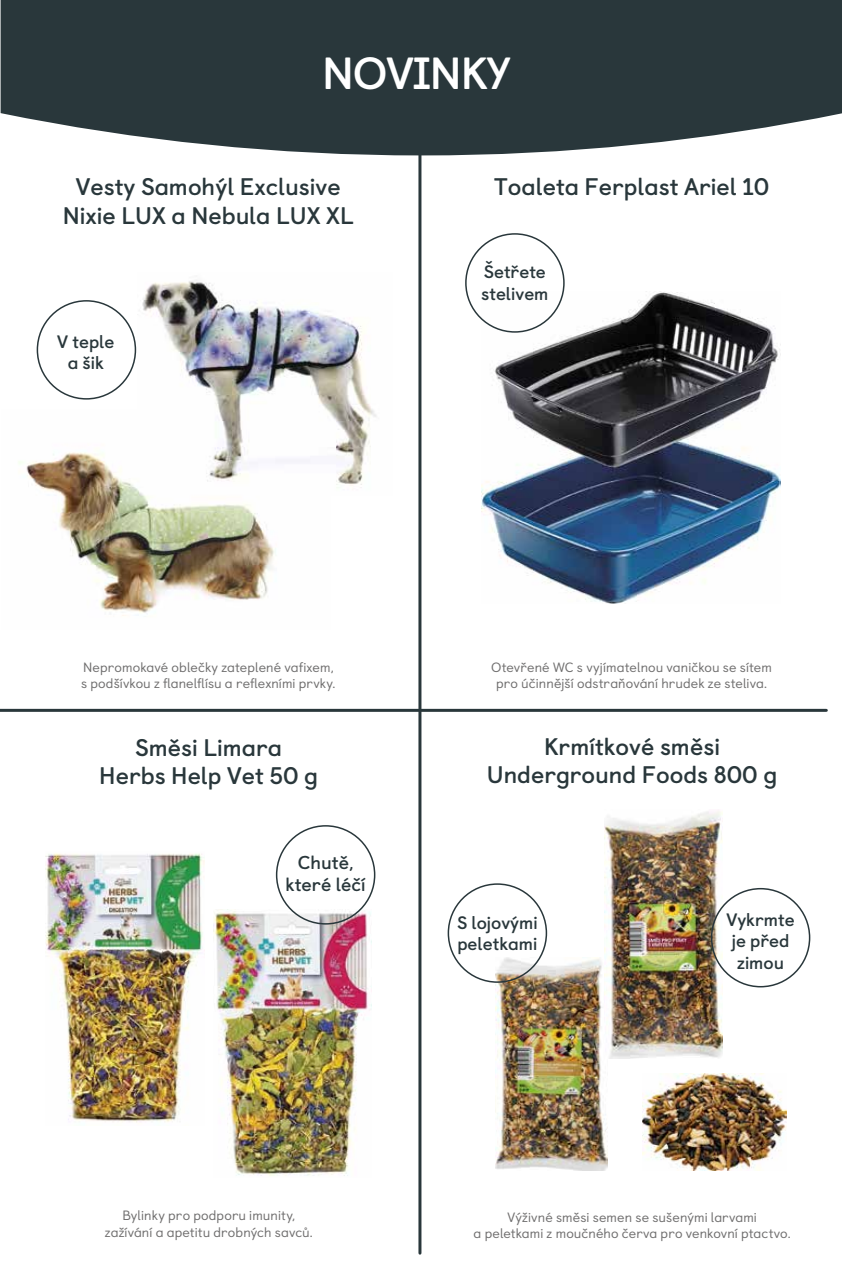
<style>
.page{position:relative;width:842px;height:1263px;background:#fff}
.page>*{position:absolute;margin:0;border:0;box-sizing:border-box;transform-origin:0 0}
.t1{font:700 45px "Castledown";letter-spacing:-.025em;color:#fff}
.t2{font:700 24px/28.8px "Castledown";color:#29373b;text-align:center}
.t3{font:700 18.6px/22.4px "Castledown";color:#29373b;text-align:center}
.t4{font:700 18px/21.6px "Castledown";color:#29373b}
.t5{font:13.5px/16.2px "Castledown";letter-spacing:.005em;color:#6f6e6e;text-align:center}
</style>
<div class="page">
<hr style="left:418px;top:78px;width:3px;height:1175px;background:#29373b">
<svg style="left:1px;top:0;width:841px;height:155px;background:#3b484c"></svg>
<hr style="left:0;top:709px;width:826px;height:3px;background:#29373b">
<div style="left:276px;top:825px;width:99px;height:100px;border:2px solid #29373b;border-radius:50%"></div>
<div style="left:37px;top:300px;width:99px;height:100px;border:2px solid #29373b;border-radius:50%"></div>
<img style="left:482px;top:291px;width:298px;height:313px">
<img style="left:495px;top:957px;width:112px;height:213px">
<img style="left:605px;top:811px;width:117px;height:247px">
<div style="left:465px;top:233px;width:100px;height:100px;border:2px solid #29373b;border-radius:50%"></div>
<img style="left:46px;top:853px;width:159px;height:270px">
<img style="left:213px;top:910px;width:159px;height:266px">
<img style="left:643px;top:1074px;width:143px;height:96px">
<div style="left:448px;top:883px;width:99px;height:100px;border:2px solid #29373b;border-radius:50%"></div>
<div style="left:711px;top:888px;width:99px;height:99px;border:2px solid #29373b;border-radius:50%"></div>
<img style="left:18px;top:452px;width:258px;height:164px">
<img style="left:137px;top:280px;width:240px;height:215px">
<h1 class="t1" style="left:322px;top:37px;width:190px">NOVINKY</h1>
<h2 class="t2" style="left:63px;top:170px;width:292px">Vesty Samohýl Exclusive<br>Nixie LUX a Nebula LUX XL</h2>
<h3 class="t4" style="left:57px;top:329px;width:59px;text-align:center">V teple a šik</h3>
<h2 class="t2" style="left:494px;top:170px;width:277px">Toaleta Ferplast Ariel 10</h2>
<h3 class="t4" style="left:481px;top:260px;width:69px">Šetřete stelivem</h3>
<p class="t5" style="left:81px;top:658px;width:256px;text-align:left">Nepromokavé oblečky zateplené vafixem, s podšívkou z flanelflísu a reflexními prvky.</p>
<h2 class="t2" style="left:99px;top:731px;width:220px">Směsi Limara<br>Herbs Help Vet 50 g</h2>
<h3 class="t3" style="left:286px;top:850px;width:81px">Chutě, které léčí</h3>
<p class="t5" style="left:491px;top:658px;width:282px">Otevřené WC s vyjímatelnou vaničkou se sítem pro účinnější odstraňování hrudek ze steliva.</p>
<h2 class="t2" style="left:487px;top:730px;width:292px">Krmítkové směsi<br>Underground Foods 800 g</h2>
<h3 class="t4" style="left:457px;top:910px;width:82px">S lojovými peletkami</h3>
<h3 class="t4" style="left:726px;top:907px;width:70px">Vykrmte je před zimou</h3>
<p class="t5" style="left:105px;top:1206px;width:209px">Bylinky pro podporu imunity, zažívání a apetitu drobných savců.</p>
<p class="t5" style="left:474px;top:1208px;width:319px">Výživné směsi semen se sušenými larvami<br>a peletkami z moučného červa pro venkovní ptactvo.</p>
</div>
